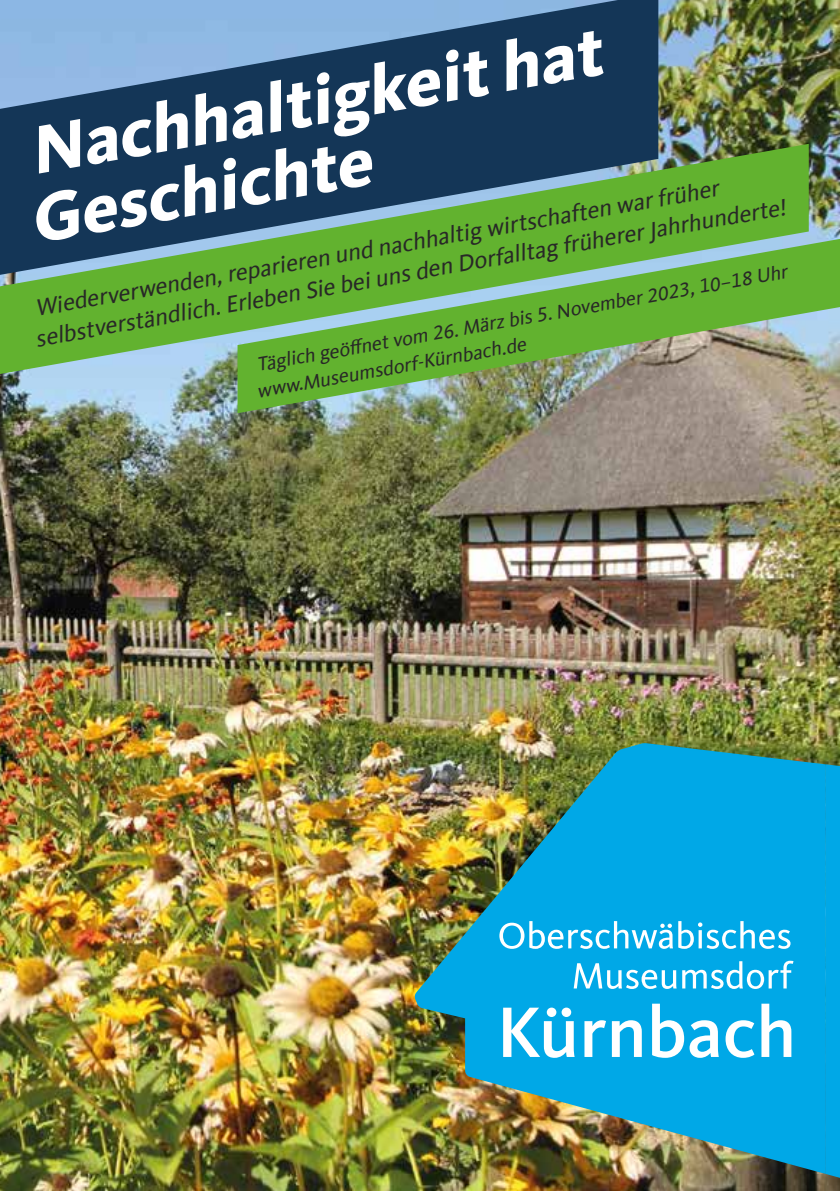
<style>
.page{position:relative;width:840px;height:1191px;background:#fff}
.page>*{position:absolute;margin:0;border:0;box-sizing:border-box;transform-origin:0 0}
.t1{font:italic 800 70px/68px "Kievit Offc";color:#fff}
.t2{font:italic 24px/30px "Kievit Offc";color:#282827}
.t3{font:italic 20px/26px "Kievit Offc";color:#282827}
</style>
<div class="page">
<img style="left:0;top:0;width:839px;height:1191px">
<svg style="left:0;top:0;width:658px;height:144px;background:#3f6488"></svg>
<svg style="left:0;top:144px;width:808px;height:230px;background:#477c56"></svg>
<img style="left:237px;top:239px;width:602px;height:174px">
<img style="left:414px;top:743px;width:411px;height:431px">
<svg style="left:503px;top:1007px;width:71px;height:50px"></svg>
<svg style="left:584px;top:1020px;width:21px;height:37px"></svg>
<svg style="left:611px;top:1020px;width:30px;height:37px"></svg>
<svg style="left:651px;top:1003px;width:32px;height:54px"></svg>
<svg style="left:689px;top:1020px;width:29px;height:37px"></svg>
<svg style="left:725px;top:1020px;width:29px;height:37px"></svg>
<svg style="left:761px;top:1003px;width:30px;height:54px"></svg>
<svg style="left:499px;top:921px;width:173px;height:28px"></svg>
<svg style="left:678px;top:921px;width:112px;height:28px"></svg>
<svg style="left:573px;top:960px;width:220px;height:29px"></svg>
<svg style="left:825px;top:764px;width:14px;height:417px;background:#02a6e3"></svg>
<h1 class="t1" style="left:12px;top:120px;width:592px;rotate:-10deg">Nachhaltigkeit hat<br>Geschichte</h1>
<p class="t2" style="left:28px;top:295px;width:762px;rotate:-10deg">Wiederverwenden, reparieren und nachhaltig wirtschaften war früher selbstverständlich. Erleben Sie bei uns den Dorfalltag früherer Jahrhunderte!</p>
<p class="t3" style="left:250px;top:353px;width:544px;rotate:-10deg">Täglich geöff net vom 26. März bis 5. November 2023, 10–18 Uhr www.Museumsdorf-Kürnbach.de</p>
</div>
